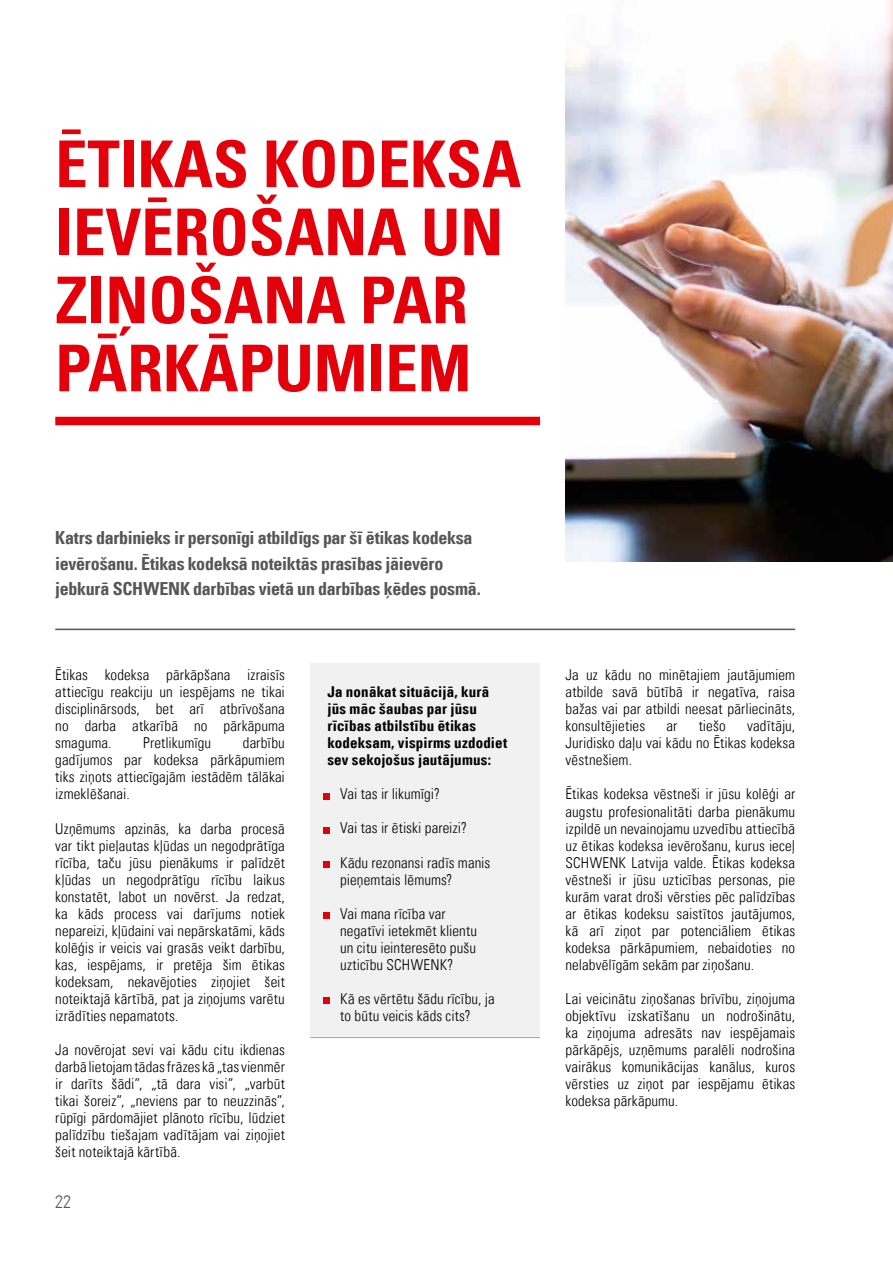
<style>
.page{position:relative;width:893px;height:1263px;background:#fff}
.page>*{position:absolute;margin:0;border:0;box-sizing:border-box;transform-origin:0 0}
.t1{font:64.5px/68.1px "Univers Com 67 Bold Cond";color:#e3000b}
.t2{font:18px/25.5px "Univers Com 67 Bold Cond";letter-spacing:-.02em;color:#565655}
.t3{font:18px "Univers Com 47 Light Cond";color:#565655}
.t4{font:15px/17px "Univers Com 47 Light Cond";letter-spacing:.005em;color:#000;text-align:justify}
.t5{font:15px/17px "Univers Com 67 Bold Cond";letter-spacing:.01em;color:#000}
</style>
<div class="page">
<div style="left:310px;top:663px;width:230px;height:374px;background:#f1f1f1"></div>
<hr style="left:310px;top:1037px;width:230px;height:1px;background:#a2a3a3">
<hr style="left:55px;top:629px;width:740px;height:1px;background:#565655">
<div style="left:323px;top:793px;width:7px;height:6px;background:#e3000b"></div>
<div style="left:323px;top:827px;width:7px;height:6px;background:#e3000b"></div>
<div style="left:323px;top:861px;width:7px;height:6px;background:#e3000b"></div>
<div style="left:323px;top:912px;width:7px;height:6px;background:#e3000b"></div>
<div style="left:323px;top:997px;width:7px;height:6px;background:#e3000b"></div>
<div style="left:55px;top:417px;width:485px;height:8px;background:#e3000b"></div>
<img style="left:566px;top:0;width:327px;height:561px">
<h1 class="t1" style="left:55px;top:130px;width:65px">ĒTIKAS</h1>
<h1 class="t1" style="left:55px;top:130px;width:450px;text-indent:208px">KODEKSA<br>IEVĒROŠANA UN<br>ZIŅOŠANA PAR<br>PĀRKĀPUMIEM</h1>
<p class="t2" style="left:55px;top:525px;width:427px">Katrs darbinieks ir personīgi atbildīgs par šī ētikas kodeksa ievērošanu. Ētikas kodeksā noteiktās prasības jāievēro jebkurā SCHWENK darbības vietā un darbības ķēdes posmā.</p>
<p class="t4" style="left:55px;top:667px;width:231px">Ētikas kodeksa pārkāpšana izraisīs attiecīgu reakciju un iespējams ne tikai disciplinārsods, bet arī atbrīvošana no darba atkarībā no pārkāpuma smaguma.</p>
<p class="t4" style="left:55px;top:735px;width:231px;text-indent:188px">darbību gadījumos par kodeksa pārkāpumiem tiks ziņots attiecīgajām iestādēm tālākai izmeklēšanai.</p>
<p class="t4" style="left:55px;top:820px;width:231px">Uzņēmums apzinās, ka darba procesā var tikt pieļautas kļūdas un negodprātīga rīcība, taču jūsu pienākums ir palīdzēt kļūdas un negodprātīgu rīcību laikus konstatēt, labot un novērst. Ja redzat, ka kāds process vai darījums notiek nepareizi, kļūdaini vai nepārskatāmi, kāds kolēģis ir veicis vai grasās veikt darbību, kas, iespējams, ir pretēja šim ētikas kodeksam, nekavējoties ziņojiet šeit noteiktajā kārtībā, pat ja ziņojums varētu izrādīties nepamatots.</p>
<p class="t4" style="left:55px;top:1041px;width:231px">Ja novērojat sevi vai kādu citu ikdienas darbā lietojam tādas frāzes kā „tas vienmēr ir darīts šādi”, „tā dara visi”, „varbūt tikai šoreiz”, „neviens par to neuzzinās”, rūpīgi pārdomājiet plānoto rīcību, lūdziet palīdzību tiešajam vadītājam vai ziņojiet šeit noteiktajā kārtībā.</p>
<p class="t4" style="left:143px;top:735px;width:70px">Pretlikumīgu</p>
<p class="t3" style="left:55px;top:1190px;width:17px">22</p>
<p class="t5" style="left:327px;top:683px;width:181px">Ja nonākat situācijā, kurā jūs māc šaubas par jūsu rīcības atbilstību ētikas kodeksam, vispirms uzdodiet sev sekojošus jautājumus:</p>
<p class="t4" style="left:340px;top:786px;width:101px">Vai tas ir likumīgi?</p>
<p class="t4" style="left:340px;top:820px;width:128px">Vai tas ir ētiski pareizi?</p>
<p class="t4" style="left:340px;top:854px;width:152px">Kādu rezonansi radīs manis pieņemtais lēmums?</p>
<p class="t4" style="left:340px;top:905px;width:138px;text-align:left">Vai mana rīcība var negatīvi ietekmēt klientu un citu ieinteresēto pušu uzticību SCHWENK?</p>
<p class="t4" style="left:340px;top:990px;width:156px">Kā es vērtētu šādu rīcību, ja to būtu veicis kāds cits?</p>
<p class="t4" style="left:566px;top:667px;width:231px">Ja uz kādu no minētajiem jautājumiem atbilde savā būtībā ir negatīva, raisa bažas vai par atbildi neesat pārliecināts, konsultējieties</p>
<p class="t4" style="left:566px;top:718px;width:231px;text-indent:182px">vadītāju, Juridisko daļu vai kādu no Ētikas kodeksa vēstnešiem.</p>
<p class="t4" style="left:566px;top:786px;width:231px">Ētikas kodeksa vēstneši ir jūsu kolēģi ar augstu profesionalitāti darba pienākumu izpildē un nevainojamu uzvedību attiecībā uz ētikas kodeksa ievērošanu, kurus ieceļ SCHWENK Latvija valde. Ētikas kodeksa vēstneši ir jūsu uzticības personas, pie kurām varat droši vērsties pēc palīdzības ar ētikas kodeksu saistītos jautājumos, kā arī ziņot par potenciāliem ētikas kodeksa pārkāpumiem, nebaidoties no nelabvēlīgām sekām par ziņošanu.</p>
<p class="t4" style="left:566px;top:990px;width:231px">Lai veicinātu ziņošanas brīvību, ziņojuma objektīvu izskatīšanu un nodrošinātu, ka ziņojuma adresāts nav iespējamais pārkāpējs, uzņēmums paralēli nodrošina vairākus komunikācijas kanālus, kuros vērsties uz ziņot par iespējamu ētikas kodeksa pārkāpumu.</p>
<p class="t4" style="left:666px;top:718px;width:12px">ar</p>
<p class="t4" style="left:699px;top:718px;width:29px">tiešo</p>
</div>
